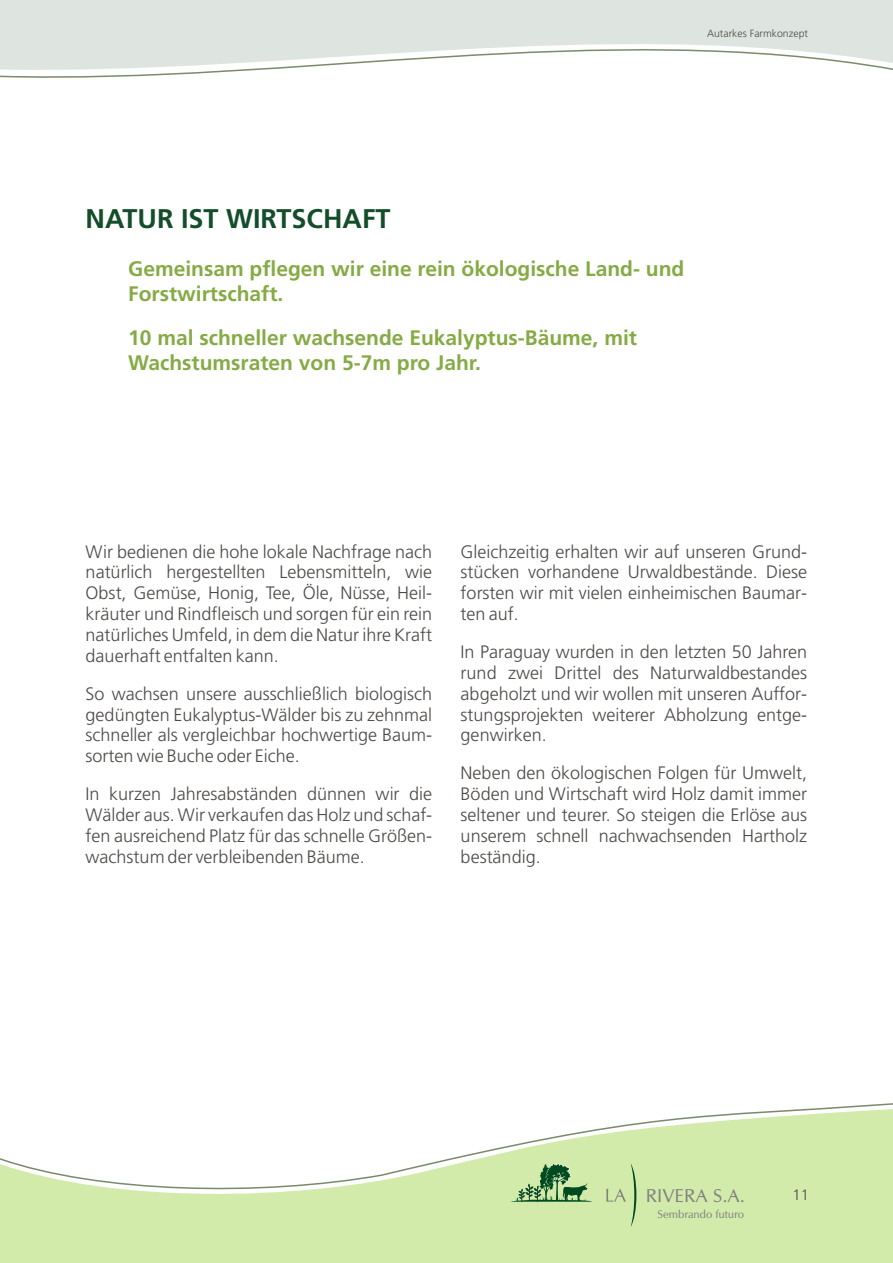
<style>
.page{position:relative;width:893px;height:1263px;background:#fff}
.page>*{position:absolute;margin:0;border:0;box-sizing:border-box;transform-origin:0 0}
.t1{font:700 27px "Frutiger";color:#144d29}
.t2{font:700 21px/24.9px "Frutiger";color:#85ab45}
.t3{font:18.75px "CG Omega";color:#808080}
.t4{font:300 18px/20.9px "Frutiger";color:#4d4a47;text-align:justify}
.t5{font:300 15px "Frutiger";color:#4d4a47}
.t6{font:11.25px "CG Omega";color:#808080}
.t7{font:300 10.5px "Frutiger";color:#4d4a47}
</style>
<div class="page">
<div style="left:0;top:0;width:893px;height:18px;background:#dee5e0"></div>
<div style="left:0;top:1196px;width:893px;height:67px;background:#d2ebab"></div>
<svg style="left:0;top:1103px;width:893px;height:93px"></svg>
<svg style="left:0;top:18px;width:893px;height:60px"></svg>
<svg style="left:511px;top:1162px;width:81px;height:40px;background:#93ba82"></svg>
<svg style="left:606px;top:1163px;width:30px;height:64px;background:#c4dfa2"></svg>
<p class="t7" style="left:707px;top:29px;width:102px">Autarkes Farmkonzept</p>
<h1 class="t1" style="left:86px;top:208px;width:306px">NATUR IST WIRTSCHAFT</h1>
<p class="t2" style="left:128px;top:258px;width:558px">Gemeinsam pflegen wir eine rein ökologische Land- und<br>Forstwirtschaft.</p>
<p class="t2" style="left:128px;top:327px;width:510px">10 mal schneller wachsende Eukalyptus-Bäume, mit<br>Wachstumsraten von 5-7m pro Jahr.</p>
<p class="t4" style="left:86px;top:542px;width:348px">Wir bedienen die hohe lokale Nachfrage nach natürlich hergestellten Lebensmitteln, wie Obst, Gemüse, Honig, Tee, Öle, Nüsse, Heil&shy;kräuter und Rindfleisch und sorgen für ein rein natürliches Umfeld, in dem die Natur ihre Kraft dauerhaft entfalten kann.</p>
<p class="t4" style="left:86px;top:684px;width:348px">So wachsen unsere ausschließlich biologisch gedüngten Eukalyptus-Wälder bis zu zehnmal schneller als vergleichbar hochwertige Baum&shy;sorten wie Buche oder Eiche.</p>
<p class="t4" style="left:86px;top:785px;width:348px">In kurzen Jahresabständen dünnen wir die Wälder aus. Wir verkaufen das Holz und schaf&shy;fen ausreichend Platz für das schnelle Größen&shy;wachstum der verbleibenden Bäume.</p>
<p class="t4" style="left:461px;top:542px;width:348px">Gleichzeitig erhalten wir auf unseren Grund&shy;stücken vorhandene Urwaldbestände. Diese forsten wir mit vielen einheimischen Baumar&shy;ten auf.</p>
<p class="t4" style="left:461px;top:643px;width:348px">In Paraguay wurden in den letzten 50 Jahren rund zwei Drittel des Naturwaldbestandes abgeholzt und wir wollen mit unseren Auffor&shy;stungsprojekten weiterer Abholzung entge&shy;genwirken.</p>
<p class="t4" style="left:461px;top:764px;width:348px">Neben den ökologischen Folgen für Umwelt, Böden und Wirtschaft wird Holz damit immer seltener und teurer. So steigen die Erlöse aus unserem schnell nachwachsenden Hartholz beständig.</p>
<p class="t3" style="left:646px;top:1188px;width:101px">RIVERA S.A.</p>
<p class="t6" style="left:658px;top:1209px;width:88px">Sembrando futuro</p>
<p class="t5" style="left:792px;top:1189px;width:18px">11</p>
</div>
